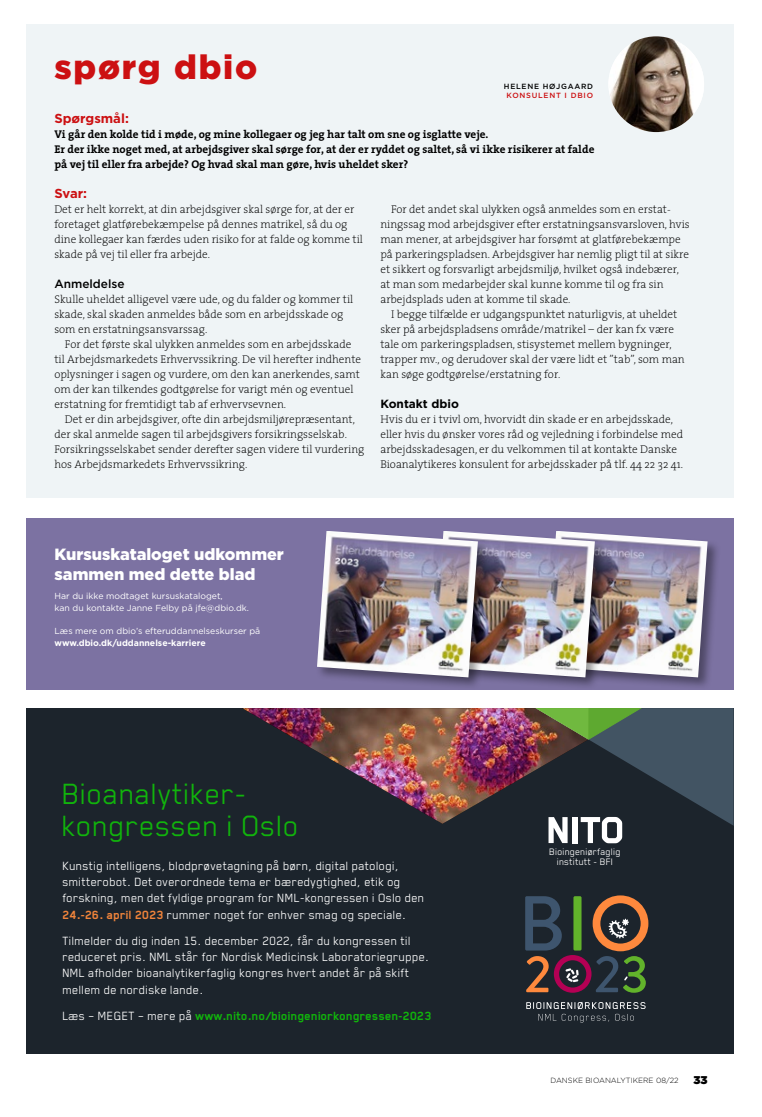
<style>
.page{position:relative;width:762px;height:1117px;background:#fff}
.page>*{position:absolute;margin:0;border:0;box-sizing:border-box;transform-origin:0 0}
.t1{font:33.75px/31.2px "Blender";color:#11b40c}
.t2{font:900 33.75px "Gotham";letter-spacing:.05em;color:#cc1012}
.t3{font:900 16.25px/20px "Gotham";color:#fff}
.t4{font:13.75px/16.2px "Blender";color:#fff}
.t5{font:700 13.75px "Blender";color:#11b40c}
.t6{font:700 13px "Gotham";color:#cc1012}
.Middle_head{font:700 11.88px "Gotham";color:#000}
.Middle_head-2{font:500 11.88px "Gotham";color:#000}
.Body_Indent{font:200 11.25px/15px "The Serif";color:#000}
.Body{font:200 11.25px/15px "The Serif";color:#000}
.t7{font:700 11.25px/15px "The Serif";color:#000}
.t8{font:900 11.25px "Gotham";color:#000}
.t9{font:10.75px/10.5px "Blender";color:#fff;text-align:center}
.Box_Body{font:8.75px/11.9px "Gotham";color:#fff}
.t10{font:300 7.5px "Gotham";color:#000}
.t11{font:500 7.5px "Gotham";letter-spacing:.1em;color:#000}
.t12{font:500 7.5px "Gotham";letter-spacing:.1em;color:#cc1012}
.s1{font-weight:700}
.s2{font-weight:700;color:#f0843b}
.s3{font-weight:400;color:#fff}
</style>
<div class="page">
<div style="left:26px;top:708px;width:707px;height:345px;background:#1c242c"></div>
<svg style="left:526px;top:1002px;width:119px;height:20px"></svg>
<svg style="left:525px;top:895px;width:123px;height:97px"></svg>
<img style="left:242px;top:708px;width:207px;height:115px">
<img style="left:449px;top:708px;width:284px;height:135px">
<div style="left:26px;top:25px;width:707px;height:473px;background:#eff4f6"></div>
<img style="left:608px;top:36px;width:96px;height:96px;border-radius:48px">
<div style="left:26px;top:518px;width:707px;height:171px;background:#7c72a2"></div>
<div style="left:545px;top:529px;width:175px;height:161px;background:#000;opacity:.38"></div>
<img style="left:608px;top:530px;width:99px;height:147px">
<div style="left:432px;top:529px;width:176px;height:161px;background:#000;opacity:.38"></div>
<img style="left:491px;top:530px;width:104px;height:147px">
<div style="left:315px;top:529px;width:176px;height:161px;background:#000;opacity:.38"></div>
<img style="left:317px;top:530px;width:161px;height:147px">
<p class="t2" style="left:55px;top:44px;width:204px">spørg dbio</p>
<p class="t6" style="left:54px;top:110px;width:76px">Spørgsmål:</p>
<p class="t7" style="left:54px;top:126px;width:541px">Vi går den kolde tid i møde, og mine kollegaer og jeg har talt om sne og isglatte veje.<br>Er der ikke noget med, at arbejdsgiver skal sørge for, at der er ryddet og saltet, så vi ikke risikerer at falde på vej til eller fra arbejde? Og hvad skal man gøre, hvis uheldet sker?</p>
<p class="t6" style="left:54px;top:185px;width:34px">Svar:</p>
<p class="Body_Indent" style="left:54px;top:201px;width:310px">Det er helt korrekt, at din arbejdsgiver skal sørge for, at der er foretaget glatførebekæmpelse på dennes matrikel, så du og dine kollegaer kan færdes uden risiko for at falde og komme til skade på vej til eller fra arbejde.</p>
<p class="Middle_head-2" style="left:54px;top:276px;width:72px">Anmeldelse</p>
<p class="Body" style="left:54px;top:291px;width:300px">Skulle uheldet alligevel være ude, og du falder og kommer til skade, skal skaden anmeldes både som en arbejdsskade og som en erstatningsansvarssag.</p>
<p class="Body_Indent" style="left:54px;top:336px;width:308px;text-indent:11px">For det første skal ulykken anmeldes som en arbejdsskade til Arbejdsmarkedets Erhvervssikring. De vil herefter indhente oplysninger i sagen og vurdere, om den kan anerkendes, samt om der kan tilkendes godtgørelse for varigt mén og eventuel erstatning for fremtidigt tab af erhvervsevnen.</p>
<p class="Body_Indent" style="left:54px;top:411px;width:312px;text-indent:11px">Det er din arbejdsgiver, ofte din arbejdsmiljørepræsentant, der skal anmelde sagen til arbejdsgivers forsikringsselskab.<br>Forsikringsselskabet sender derefter sagen videre til vurdering hos Arbejdsmarkedets Erhvervssikring.</p>
<p class="t11" style="left:504px;top:81px;width:91px">HELENE HØJGAARD</p>
<p class="t12" style="left:506px;top:90px;width:88px">KONSULENT I DBIO</p>
<p class="Body_Indent" style="left:380px;top:201px;width:311px;text-indent:11px">For det andet skal ulykken også anmeldes som en erstat&shy;ningssag mod arbejdsgiver efter erstatningsansvarsloven, hvis man mener, at arbejdsgiver har forsømt at glatførebekæmpe på parkeringspladsen. Arbejdsgiver har nemlig pligt til at sikre et sikkert og forsvarligt arbejdsmiljø, hvilket også indebærer, at man som medarbejder skal kunne komme til og fra sin arbejdsplads uden at komme til skade.</p>
<p class="Body_Indent" style="left:380px;top:306px;width:306px;text-indent:11px">I begge tilfælde er udgangspunktet naturligvis, at uheldet sker på arbejdspladsens område/matrikel – der kan fx være tale om parkeringspladsen, stisystemet mellem bygninger, trapper mv., og derudover skal der være lidt et ”tab”, som man kan søge godtgørelse/erstatning for.</p>
<p class="Middle_head" style="left:380px;top:396px;width:80px">Kontakt dbio</p>
<p class="Body" style="left:380px;top:411px;width:304px">Hvis du er i tvivl om, hvorvidt din skade er en arbejdsskade, eller hvis du ønsker vores råd og vejledning i forbindelse med arbejdsskadesagen, er du velkommen til at kontakte Danske Bioanalytikeres konsulent for arbejdsskader på tlf. 44 22 32 41.</p>
<p class="t3" style="left:55px;top:543px;width:231px">Kursuskataloget udkommer sammen med dette blad</p>
<p class="Box_Body" style="left:55px;top:589px;width:196px">Har du ikke modtaget kursuskataloget,<br>kan du kontakte Janne Felby på jfe@dbio.dk.</p>
<p class="Box_Body" style="left:55px;top:625px;width:207px">Læs mere om dbio’s efteruddannelseskurser på <span class="s1">www.dbio.dk/uddannelse-karriere</span></p>
<p class="t1" style="left:63px;top:776px;width:239px">Bioanalytiker&shy;kongressen i Oslo</p>
<p class="t4" style="left:63px;top:856px;width:364px">Kunstig intelligens, blodprøvetagning på børn, digital patologi, smitterobot. Det overordnede tema er bæredygtighed, etik og forskning, men det fyldige program for NML-kongressen i Oslo den <span class="s2">24.-26. april 2023</span> rummer noget for enhver smag og speciale.</p>
<p class="t4" style="left:63px;top:931px;width:368px">Tilmelder du dig inden 15. december 2022, får du kongressen til reduceret pris. NML står for Nordisk Medicinsk Laboratoriegruppe.<br>NML afholder bioanalytikerfaglig kongres hvert andet år på skift mellem de nordiske lande.</p>
<p class="t5" style="left:63px;top:1007px;width:371px"><span class="s3">Læs – MEGET – mere på</span> www.nito.no/bioingeniorkongressen-2023</p>
<p class="t9" style="left:550px;top:845px;width:73px">Bioingeniørfaglig institutt - BFI</p>
<p class="t10" style="left:550px;top:1075px;width:130px">DANSKE BIOANALYTIKERE 08/22</p>
<p class="t8" style="left:693px;top:1071px;width:15px">33</p>
</div>
